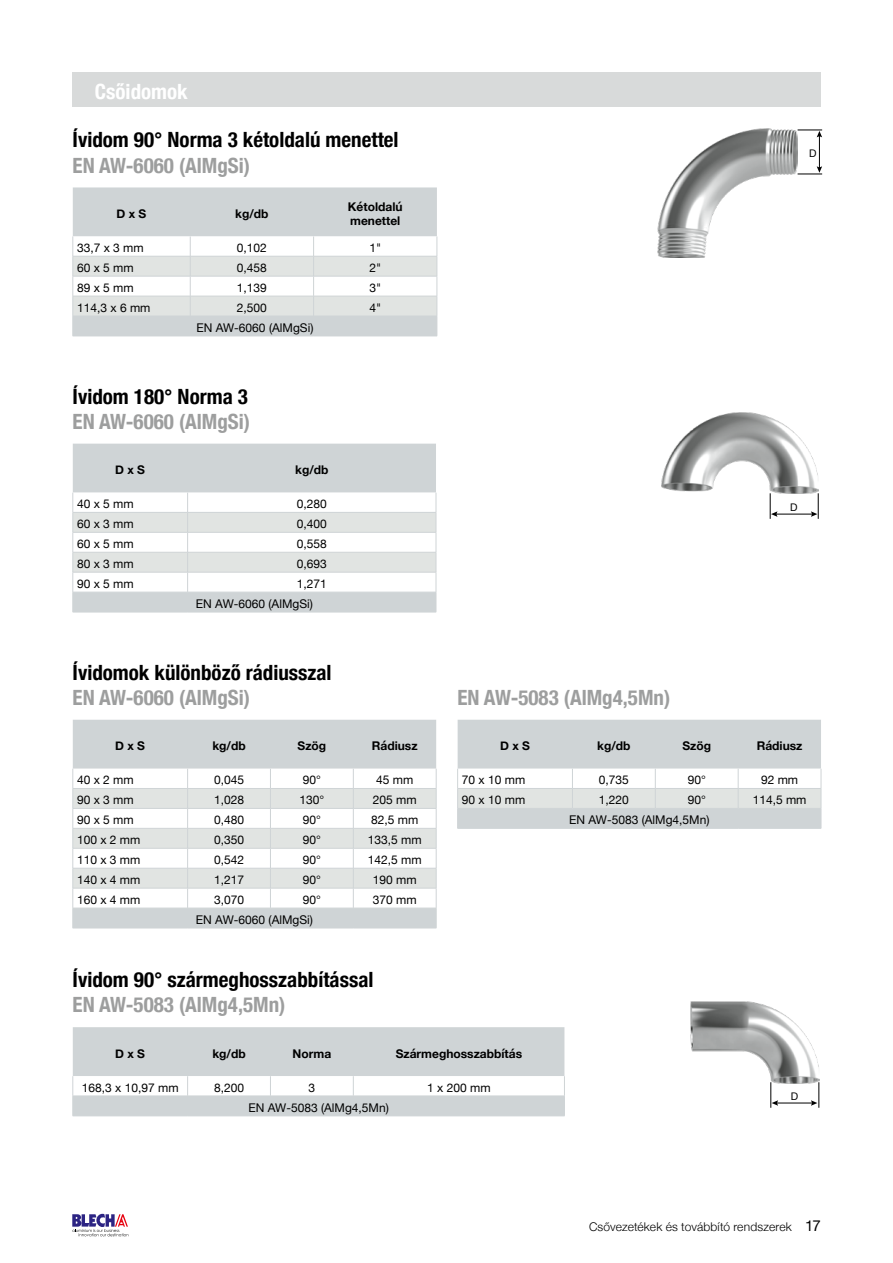
<style>
.page{position:relative;width:893px;height:1263px;background:#fff}
.page>*{position:absolute;margin:0;border:0;box-sizing:border-box;transform-origin:0 0}
.t1{font:700 condensed 21px "Helvetica Neue";color:#000}
.t2{font:700 condensed 21px "Helvetica Neue";color:#9d9e9e}
.t3{font:700 condensed 21px "Helvetica Neue";color:#fff}
.t4{font:12px/20px "Helvetica Neue";color:#000}
.t5{font:700 12px/14.4px "Helvetica Neue";color:#000}
.t6{font:300 12px "Helvetica Neue";letter-spacing:.01em;color:#000}
.t7{font:10.5px "Helvetica Neue";color:#000}
.s1{font-weight:400;font-size:15px}
</style>
<div class="page">
<svg style="left:72px;top:1214px;width:56px;height:22px"></svg>
<div style="left:72px;top:72px;width:748px;height:34px;background:#d8dada"></div>
<div style="left:73px;top:187px;width:364px;height:49px;background:#cfd4d6"></div>
<hr style="left:73px;top:336px;width:117px;height:1px;background:#cfd4d6">
<hr style="left:190px;top:336px;width:124px;height:1px;background:#cfd4d6">
<hr style="left:314px;top:336px;width:123px;height:1px;background:#cfd4d6">
<svg style="left:73px;top:236px;width:365px;height:100px"></svg>
<div style="left:73px;top:444px;width:363px;height:49px;background:#cfd4d6"></div>
<svg style="left:73px;top:493px;width:364px;height:119px"></svg>
<hr style="left:73px;top:612px;width:115px;height:1px;background:#cfd4d6">
<hr style="left:188px;top:612px;width:248px;height:1px;background:#cfd4d6">
<hr style="left:73px;top:512px;width:115px;height:1px;background:#cfd4d6">
<hr style="left:188px;top:512px;width:248px;height:1px;background:#cfd4d6">
<div style="left:73px;top:720px;width:363px;height:49px;background:#cfd4d6"></div>
<svg style="left:73px;top:769px;width:364px;height:159px"></svg>
<hr style="left:73px;top:928px;width:115px;height:1px;background:#cfd4d6">
<hr style="left:188px;top:928px;width:82px;height:1px;background:#cfd4d6">
<hr style="left:270px;top:928px;width:83px;height:1px;background:#cfd4d6">
<hr style="left:353px;top:928px;width:83px;height:1px;background:#cfd4d6">
<svg style="left:73px;top:1027px;width:492px;height:88px"></svg>
<hr style="left:73px;top:1115px;width:115px;height:1px;background:#cfd4d6">
<hr style="left:188px;top:1115px;width:82px;height:1px;background:#cfd4d6">
<hr style="left:270px;top:1115px;width:83px;height:1px;background:#cfd4d6">
<hr style="left:353px;top:1115px;width:212px;height:1px;background:#cfd4d6">
<img style="left:662px;top:412px;width:156px;height:81px">
<hr style="left:774px;top:514px;width:38px;height:1px;background:#000">
<svg style="left:811px;top:493px;width:8px;height:26px"></svg>
<svg style="left:770px;top:493px;width:7px;height:26px"></svg>
<img style="left:690px;top:1001px;width:130px;height:82px">
<hr style="left:775px;top:1103px;width:38px;height:1px;background:#000">
<svg style="left:811px;top:1082px;width:9px;height:26px"></svg>
<svg style="left:771px;top:1082px;width:7px;height:26px"></svg>
<img style="left:658px;top:128px;width:139px;height:130px">
<hr style="left:819px;top:135px;width:1px;height:33px;background:#000">
<svg style="left:798px;top:130px;width:24px;height:7px"></svg>
<svg style="left:798px;top:166px;width:24px;height:9px"></svg>
<svg style="left:457px;top:720px;width:365px;height:108px"></svg>
<hr style="left:457px;top:828px;width:115px;height:1px;background:#cfd4d6">
<hr style="left:572px;top:828px;width:83px;height:1px;background:#cfd4d6">
<hr style="left:655px;top:828px;width:83px;height:1px;background:#cfd4d6">
<hr style="left:738px;top:828px;width:83px;height:1px;background:#cfd4d6">
<h1 class="t3" style="left:95px;top:74px;width:94px">Csőidomok</h1>
<h1 class="t1" style="left:73px;top:122px;width:328px">Ívidom 90° Norma 3 kétoldalú menettel</h1>
<h1 class="t2" style="left:73px;top:148px;width:179px">EN AW-6060 (AlMgSi)</h1>
<p class="t5" style="left:117px;top:207px;width:31px">D x S</p>
<p class="t5" style="left:235px;top:207px;width:35px">kg/db</p>
<p class="t5" style="left:348px;top:199px;width:56px">Kétoldalú menettel</p>
<p class="t4" style="left:77px;top:238px;width:68px">33,7 x 3 mm</p>
<p class="t4" style="left:237px;top:238px;width:32px">0,102</p>
<p class="t4" style="left:369px;top:238px;width:13px">1"</p>
<p class="t4" style="left:77px;top:258px;width:58px">60 x 5 mm</p>
<p class="t4" style="left:237px;top:258px;width:32px">0,458</p>
<p class="t4" style="left:369px;top:258px;width:13px">2"</p>
<p class="t4" style="left:77px;top:278px;width:58px">89 x 5 mm</p>
<p class="t4" style="left:237px;top:278px;width:32px">1,139</p>
<p class="t4" style="left:369px;top:278px;width:13px">3"</p>
<p class="t4" style="left:77px;top:298px;width:75px">114,3 x 6 mm</p>
<p class="t4" style="left:237px;top:298px;width:32px">2,500</p>
<p class="t4" style="left:369px;top:298px;width:13px">4"</p>
<p class="t4" style="left:196px;top:318px;width:119px">EN AW-6060 (AlMgSi)</p>
<h1 class="t1" style="left:73px;top:379px;width:177px">Ívidom 180° Norma 3</h1>
<h1 class="t2" style="left:73px;top:404px;width:179px">EN AW-6060 (AlMgSi)</h1>
<p class="t5" style="left:115px;top:463px;width:31px">D x S</p>
<p class="t5" style="left:295px;top:463px;width:35px">kg/db</p>
<p class="t4" style="left:77px;top:495px;width:58px">40 x 5 mm</p>
<p class="t4" style="left:297px;top:495px;width:32px">0,280</p>
<p class="t4" style="left:77px;top:514px;width:58px">60 x 3 mm</p>
<p class="t4" style="left:297px;top:514px;width:32px">0,400</p>
<p class="t4" style="left:77px;top:534px;width:58px">60 x 5 mm</p>
<p class="t4" style="left:297px;top:534px;width:32px">0,558</p>
<p class="t4" style="left:77px;top:554px;width:58px">80 x 3 mm</p>
<p class="t4" style="left:297px;top:554px;width:32px">0,693</p>
<p class="t4" style="left:77px;top:574px;width:58px">90 x 5 mm</p>
<p class="t4" style="left:196px;top:574px;width:132px;text-indent:101px">1,271<br>EN AW-6060 (AlMgSi)</p>
<h1 class="t1" style="left:73px;top:655px;width:261px">Ívidomok különböző rádiusszal</h1>
<h1 class="t2" style="left:73px;top:680px;width:179px">EN AW-6060 (AlMgSi)</h1>
<p class="t5" style="left:115px;top:739px;width:31px">D x S</p>
<p class="t5" style="left:212px;top:739px;width:35px">kg/db</p>
<p class="t5" style="left:298px;top:739px;width:30px">Szög</p>
<p class="t5" style="left:372px;top:739px;width:47px">Rádiusz</p>
<p class="t4" style="left:77px;top:771px;width:58px">40 x 2 mm</p>
<p class="t4" style="left:214px;top:771px;width:32px">0,045</p>
<p class="t4" style="left:303px;top:771px;width:20px">90°</p>
<p class="t4" style="left:376px;top:771px;width:39px">45 mm</p>
<p class="t4" style="left:77px;top:791px;width:58px">90 x 3 mm</p>
<p class="t4" style="left:214px;top:791px;width:32px">1,028</p>
<p class="t4" style="left:299px;top:791px;width:26px">130°</p>
<p class="t4" style="left:373px;top:791px;width:45px">205 mm</p>
<p class="t4" style="left:77px;top:810px;width:58px">90 x 5 mm</p>
<p class="t4" style="left:214px;top:810px;width:32px">0,480</p>
<p class="t4" style="left:303px;top:810px;width:20px">90°</p>
<p class="t4" style="left:371px;top:810px;width:49px">82,5 mm</p>
<p class="t4" style="left:77px;top:830px;width:65px">100 x 2 mm</p>
<p class="t4" style="left:214px;top:830px;width:32px">0,350</p>
<p class="t4" style="left:303px;top:830px;width:20px">90°</p>
<p class="t4" style="left:368px;top:830px;width:55px">133,5 mm</p>
<p class="t4" style="left:77px;top:850px;width:65px">110 x 3 mm</p>
<p class="t4" style="left:214px;top:850px;width:32px">0,542</p>
<p class="t4" style="left:303px;top:850px;width:20px">90°</p>
<p class="t4" style="left:368px;top:850px;width:55px">142,5 mm</p>
<p class="t4" style="left:77px;top:870px;width:65px">140 x 4 mm</p>
<p class="t4" style="left:214px;top:870px;width:32px">1,217</p>
<p class="t4" style="left:303px;top:870px;width:20px">90°</p>
<p class="t4" style="left:373px;top:870px;width:45px">190 mm</p>
<p class="t4" style="left:77px;top:890px;width:65px">160 x 4 mm</p>
<p class="t4" style="left:214px;top:890px;width:32px">3,070</p>
<p class="t4" style="left:303px;top:890px;width:20px">90°</p>
<p class="t4" style="left:373px;top:890px;width:45px">370 mm</p>
<p class="t4" style="left:196px;top:910px;width:119px">EN AW-6060 (AlMgSi)</p>
<p class="t7" style="left:809px;top:145px;width:9px">D</p>
<p class="t7" style="left:790px;top:500px;width:9px">D</p>
<h1 class="t2" style="left:457px;top:680px;width:214px">EN AW-5083 (AlMg4,5Mn)</h1>
<p class="t5" style="left:500px;top:739px;width:31px">D x S</p>
<p class="t5" style="left:597px;top:739px;width:35px">kg/db</p>
<p class="t5" style="left:682px;top:739px;width:30px">Szög</p>
<p class="t5" style="left:757px;top:739px;width:47px">Rádiusz</p>
<p class="t4" style="left:462px;top:771px;width:65px">70 x 10 mm</p>
<p class="t4" style="left:599px;top:771px;width:32px">0,735</p>
<p class="t4" style="left:688px;top:771px;width:20px">90°</p>
<p class="t4" style="left:761px;top:771px;width:39px">92 mm</p>
<p class="t4" style="left:462px;top:791px;width:65px">90 x 10 mm</p>
<p class="t4" style="left:599px;top:791px;width:32px">1,220</p>
<p class="t4" style="left:688px;top:791px;width:20px">90°</p>
<p class="t4" style="left:753px;top:791px;width:55px">114,5 mm</p>
<p class="t4" style="left:569px;top:810px;width:142px">EN AW-5083 (AlMg4,5Mn)</p>
<h1 class="t1" style="left:73px;top:962px;width:302px">Ívidom 90° szármeghosszabbítással</h1>
<h1 class="t2" style="left:73px;top:987px;width:214px">EN AW-5083 (AlMg4,5Mn)</h1>
<p class="t5" style="left:115px;top:1046px;width:31px">D x S</p>
<p class="t5" style="left:212px;top:1046px;width:35px">kg/db</p>
<p class="t5" style="left:293px;top:1046px;width:40px">Norma</p>
<p class="t5" style="left:396px;top:1046px;width:128px">Szármeghosszabbítás</p>
<p class="t4" style="left:82px;top:1078px;width:98px">168,3 x 10,97 mm</p>
<p class="t4" style="left:214px;top:1078px;width:32px">8,200</p>
<p class="t4" style="left:309px;top:1078px;width:8px">3</p>
<p class="t4" style="left:427px;top:1078px;width:65px">1 x 200 mm</p>
<p class="t4" style="left:248px;top:1098px;width:142px">EN AW-5083 (AlMg4,5Mn)</p>
<p class="t7" style="left:791px;top:1088px;width:9px">D</p>
<p class="t6" style="left:589px;top:1216px;width:233px">Csővezetékek és továbbító rendszerek <span class="s1">17</span></p>
</div>
